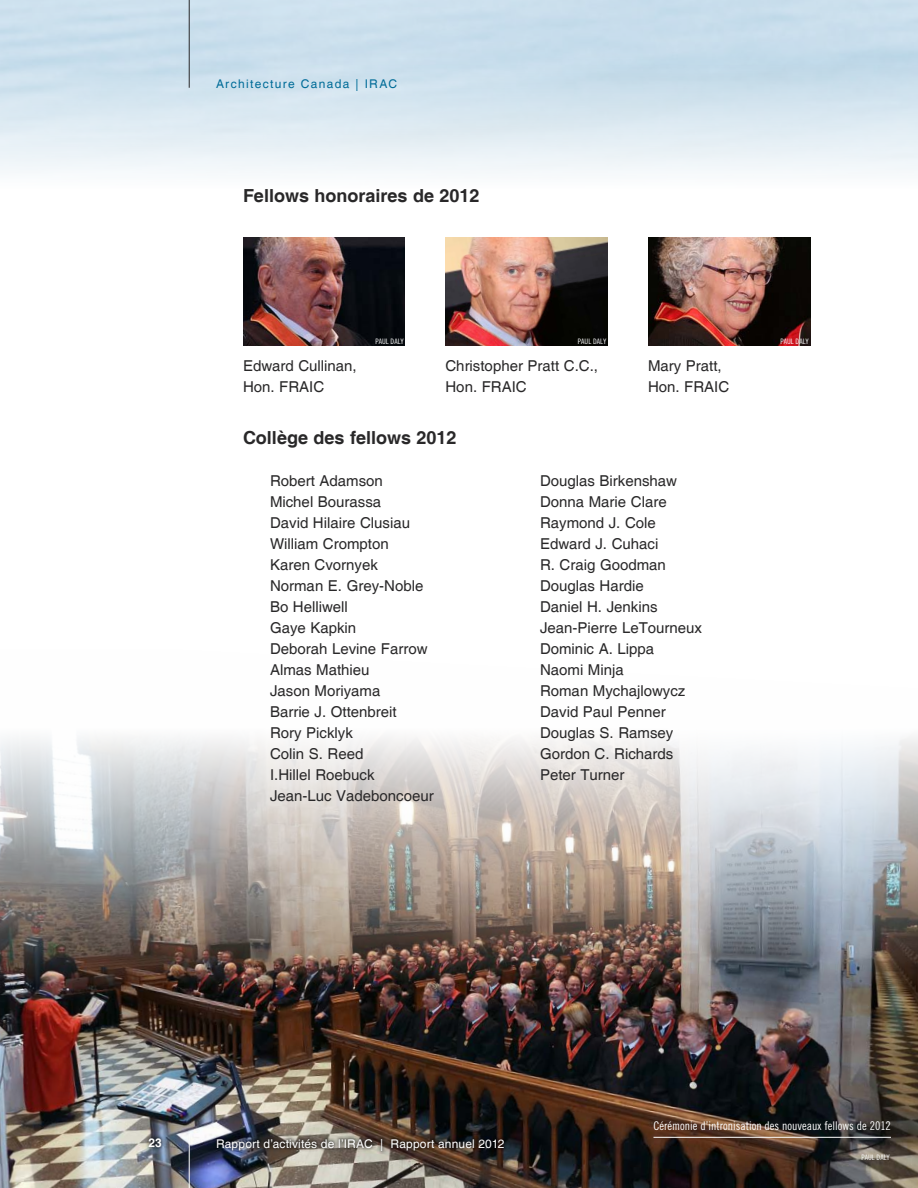
<style>
.page{position:relative;width:918px;height:1188px;background:#fff}
.page>*{position:absolute;margin:0;border:0;box-sizing:border-box;transform-origin:0 0}
.t1{font:700 18px "Helvetica";color:#292829}
.t2{font:15px/21px "Helvetica";color:#292829}
.t3{font:12px "Trade Gothic Cond Eighteen";color:#fff}
.t4{font:12px "Helvetica";letter-spacing:.01em;color:#fff}
.t5{font:12px "Helvetica";letter-spacing:.11em;color:#006c98}
.t6{font:700 12px "Helvetica";color:#fff}
.t7{font:7.5px "Trade Gothic Cond Eighteen";color:#fff}
</style>
<div class="page">
<hr style="left:189px;top:0;width:1px;height:88px;background:#292829">
<img style="left:0;top:737px;width:918px;height:451px">
<hr style="left:189px;top:1134px;width:1px;height:54px;background:#fff">
<div style="left:143px;top:1133px;width:21px;height:17px;background:#000;opacity:.5"></div>
<div style="left:211px;top:1133px;width:297px;height:21px;background:#000;opacity:.5"></div>
<img style="left:243px;top:237px;width:162px;height:108px">
<img style="left:446px;top:237px;width:162px;height:108px">
<img style="left:648px;top:237px;width:162px;height:108px">
<hr style="left:653px;top:1137px;width:238px;height:1px;background:#fff">
<p class="t5" style="left:216px;top:77px;width:183px">Architecture Canada | IRAC</p>
<p class="t1" style="left:243px;top:185px;width:238px">Fellows honoraires de 2012</p>
<p class="t2" style="left:243px;top:355px;width:115px">Edward Cullinan,<br>Hon. FRAIC</p>
<p class="t7" style="left:375px;top:337px;width:30px">PaulDaly</p>
<p class="t7" style="left:578px;top:337px;width:30px">PaulDaly</p>
<p class="t2" style="left:446px;top:355px;width:154px">Christopher Pratt C.C.,<br>Hon. FRAIC</p>
<p class="t2" style="left:648px;top:355px;width:83px">Mary Pratt,<br>Hon. FRAIC</p>
<p class="t1" style="left:243px;top:427px;width:215px">Collège des fellows 2012</p>
<p class="t2" style="left:270px;top:471px;width:114px">Robert Adamson</p>
<p class="t2" style="left:540px;top:471px;width:139px">Douglas Birkenshaw</p>
<p class="t2" style="left:270px;top:492px;width:113px">Michel Bourassa</p>
<p class="t2" style="left:540px;top:492px;width:128px">Donna Marie Clare</p>
<p class="t2" style="left:270px;top:513px;width:142px">David Hilaire Clusiau</p>
<p class="t2" style="left:540px;top:513px;width:117px">Raymond J. Cole</p>
<p class="t2" style="left:270px;top:534px;width:120px">William Crompton</p>
<p class="t2" style="left:540px;top:534px;width:120px">Edward J. Cuhaci</p>
<p class="t2" style="left:270px;top:555px;width:109px">Karen Cvornyek</p>
<p class="t2" style="left:540px;top:555px;width:127px">R. Craig Goodman</p>
<p class="t2" style="left:270px;top:576px;width:155px">Norman E. Grey-Noble</p>
<p class="t2" style="left:540px;top:576px;width:105px">Douglas Hardie</p>
<p class="t2" style="left:270px;top:597px;width:79px">Bo Helliwell</p>
<p class="t2" style="left:540px;top:597px;width:119px">Daniel H. Jenkins</p>
<p class="t2" style="left:270px;top:618px;width:88px">Gaye Kapkin</p>
<p class="t2" style="left:540px;top:618px;width:164px">Jean-Pierre LeTourneux</p>
<p class="t2" style="left:270px;top:639px;width:159px">Deborah Levine Farrow</p>
<p class="t2" style="left:540px;top:639px;width:116px">Dominic A. Lippa</p>
<p class="t2" style="left:270px;top:660px;width:101px">Almas Mathieu</p>
<p class="t2" style="left:540px;top:660px;width:85px">Naomi Minja</p>
<p class="t2" style="left:270px;top:681px;width:112px">Jason Moriyama</p>
<p class="t2" style="left:540px;top:681px;width:147px">Roman Mychajlowycz</p>
<p class="t2" style="left:270px;top:702px;width:128px">Barrie J. Ottenbreit</p>
<p class="t2" style="left:540px;top:702px;width:127px">David Paul Penner</p>
<p class="t2" style="left:270px;top:723px;width:84px">Rory Picklyk</p>
<p class="t2" style="left:540px;top:723px;width:135px">Douglas S. Ramsey</p>
<p class="t2" style="left:270px;top:744px;width:95px">Colin S. Reed</p>
<p class="t2" style="left:540px;top:744px;width:135px">Gordon C. Richards</p>
<p class="t2" style="left:270px;top:765px;width:106px">I.Hillel Roebuck</p>
<p class="t2" style="left:540px;top:765px;width:86px">Peter Turner</p>
<p class="t2" style="left:270px;top:786px;width:165px">Jean-Luc Vadeboncoeur</p>
<p class="t7" style="left:780px;top:337px;width:30px">PaulDaly</p>
<p class="t6" style="left:148px;top:1135px;width:15px">23</p>
<p class="t4" style="left:216px;top:1136px;width:290px">Rapport d’activités de l’IRAC | Rapport annuel 2012</p>
<p class="t3" style="left:653px;top:1118px;width:239px">Cérémonie d’intronisation des nouveaux fellows de 2012</p>
<p class="t7" style="left:861px;top:1153px;width:30px">PaulDaly</p>
</div>
